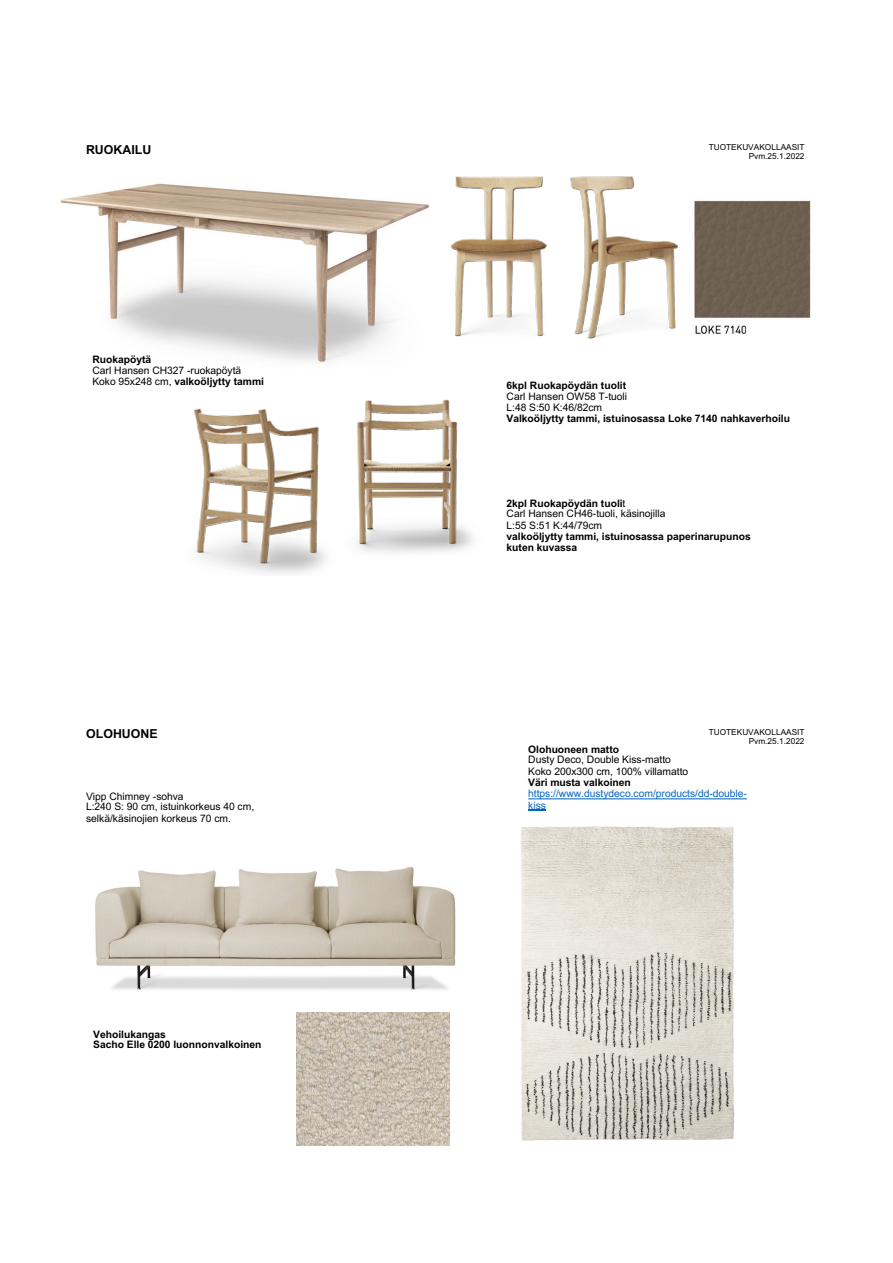
<style>
.page{position:relative;width:893px;height:1263px;background:#fff}
.page>*{position:absolute;margin:0;border:0;box-sizing:border-box;transform-origin:0 0}
.t1{font:700 12.3px "Arial";color:#000}
.t2{font:700 10.35px/11.4px "Arial";letter-spacing:-.005em;color:#000}
.t3{font:10.35px/10.2px "Arial";letter-spacing:-.005em;color:#000}
.t4{font:10.35px/11.4px "Arial";letter-spacing:-.005em;color:#0563c1}
.t5{font:8.25px/9.4px "Arial";letter-spacing:.005em;color:#000;text-align:right}
.s1{font-weight:700}
.s2{font-weight:400}
.s3{color:#000}
.s4{font-weight:700;color:#000}
</style>
<div class="page">
<img style="left:60px;top:183px;width:369px;height:180px">
<img style="left:450px;top:177px;width:97px;height:160px">
<img style="left:570px;top:177px;width:108px;height:162px">
<img style="left:194px;top:408px;width:132px;height:166px">
<img style="left:326px;top:399px;width:147px;height:158px">
<img style="left:694px;top:200px;width:117px;height:134px">
<img style="left:95px;top:866px;width:361px;height:124px">
<img style="left:521px;top:809px;width:214px;height:332px">
<svg style="left:528px;top:798px;width:219px;height:1px"></svg>
<svg style="left:528px;top:810px;width:18px;height:1px"></svg>
<img style="left:297px;top:1012px;width:152px;height:133px">
<p class="t1" style="left:86px;top:140px;width:67px">RUOKAILU</p>
<p class="t3" style="left:92px;top:355px;width:150px"><span class="s1">Ruokapöytä<br></span>Carl Hansen CH327 -ruokapöytä</p>
<p class="t2" style="left:92px;top:376px;width:173px"><span class="s2">Koko 95x248 cm,</span> valkoöljytty tammi</p>
<p class="t1" style="left:86px;top:725px;width:73px">OLOHUONE</p>
<p class="t3" style="left:86px;top:791px;width:170px">Vipp Chimney -sohva<br>L:240 S: 90 cm, istuinkorkeus 40 cm,</p>
<p class="t3" style="left:86px;top:813px;width:146px">selkä/käsinojien korkeus 70 cm.</p>
<p class="t2" style="left:93px;top:1029px;width:170px;line-height:10.2px">Vehoilukangas<br>Sacho Elle 0200 luonnonvalkoinen</p>
<p class="t5" style="left:709px;top:142px;width:97px">TUOTEKUVAKOLLAASIT<br>Pvm.25.1.2022</p>
<p class="t2" style="left:507px;top:380px;width:122px;line-height:10.4px">6kpl Ruokapöydän tuolit<br><span class="s2">Carl Hansen OW58 T-tuoli</span></p>
<p class="t2" style="left:507px;top:402px;width:285px"><span class="s2">L:48 S:50 K:46/82cm<br></span>Valkoöljytty tammi, istuinosassa Loke 7140 nahkaverhoilu</p>
<p class="t3" style="left:507px;top:498px;width:160px"><span class="s1">2kpl Ruokapöydän tuoli</span>t<br>Carl Hansen CH46-tuoli, käsinojilla</p>
<p class="t2" style="left:507px;top:519px;width:246px"><span class="s2">L:55 S:51 K:44/79cm<br></span>valkoöljytty tammi, istuinosassa paperinarupunos kuten kuvassa</p>
<p class="t5" style="left:709px;top:727px;width:97px">TUOTEKUVAKOLLAASIT<br>Pvm.25.1.2022</p>
<p class="t3" style="left:528px;top:744px;width:144px"><span class="s1">Olohuoneen matto<br></span>Dusty Deco, Double Kiss-matto</p>
<p class="t4" style="left:528px;top:765px;width:220px"><span class="s3">Koko 200x300 cm, 100% villamatto<br></span><span class="s4">Väri musta valkoinen </span>https://www.dustydeco.com/products/dd-double&shy;kiss</p>
</div>
